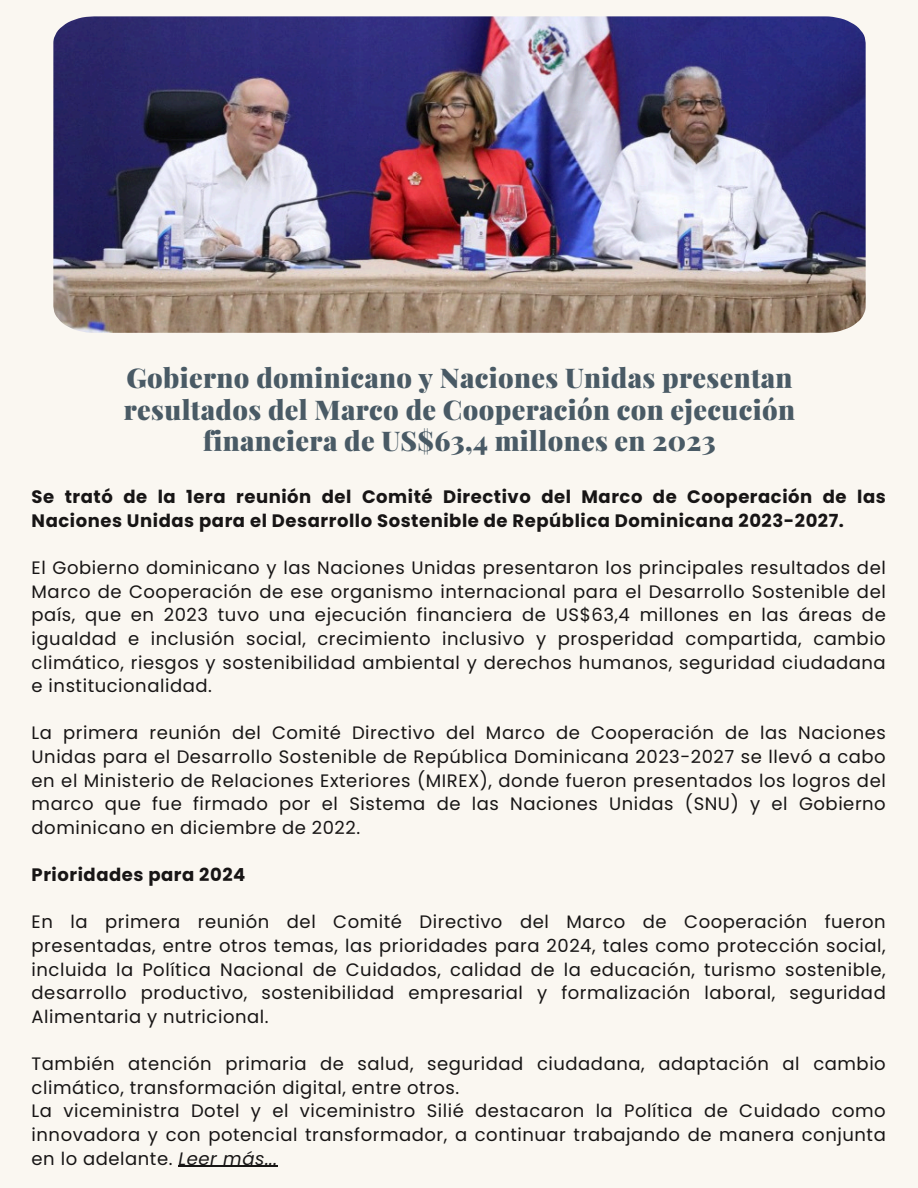
<style>
.page{position:relative;width:918px;height:1188px;background:#faf7f1}
.page>*{position:absolute;margin:0;border:0;box-sizing:border-box;transform-origin:0 0}
.t1{font:900 27.15px/31.5px "Playfair Display";letter-spacing:.015em;color:#495a65;text-align:center}
.t2{font:18px/23.7px "Poppins";letter-spacing:.03em;color:#171515;text-align:justify}
.t3{font:700 18px/23.7px "Poppins";letter-spacing:.03em;color:#171515}
.s1{font-style:italic}
</style>
<div class="page">
<img style="left:53px;top:16px;width:813px;height:317px">
<hr style="left:178px;top:1166px;width:100px;height:1px;background:#171515">
<p class="t1" style="left:124px;top:361px;width:673px">Gobierno dominicano y Naciones Unidas presentan resultados del Marco de Cooperación con ejecución financiera de US$63,4 millones en 2023</p>
<h1 class="t3" style="left:32px;top:485px;width:856px">Se trató de la 1era reunión del Comité Directivo del Marco de Cooperación de las<br>Naciones Unidas para el Desarrollo Sostenible de República Dominicana 2023-2027.</h1>
<h2 class="t2" style="left:32px;top:556px;width:856px">El Gobierno dominicano y las Naciones Unidas presentaron los principales resultados del Marco de Cooperación de ese organismo internacional para el Desarrollo Sostenible del país, que en 2023 tuvo una ejecución financiera de US$63,4 millones en las áreas de igualdad e inclusión social, crecimiento inclusivo y prosperidad compartida, cambio climático, riesgos y sostenibilidad ambiental y derechos humanos, seguridad ciudadana e institucionalidad.</h2>
<p class="t2" style="left:32px;top:721px;width:856px">La primera reunión del Comité Directivo del Marco de Cooperación de las Naciones Unidas para el Desarrollo Sostenible de República Dominicana 2023-2027 se llevó a cabo en el Ministerio de Relaciones Exteriores (MIREX), donde fueron presentados los logros del marco que fue firmado por el Sistema de las Naciones Unidas (SNU) y el Gobierno dominicano en diciembre de 2022.</p>
<p class="t3" style="left:32px;top:863px;width:215px">Prioridades para 2024</p>
<h2 class="t2" style="left:32px;top:910px;width:856px">En la primera reunión del Comité Directivo del Marco de Cooperación fueron presentadas, entre otros temas, las prioridades para 2024, tales como protección social, incluida la Política Nacional de Cuidados, calidad de la educación, turismo sostenible, desarrollo productivo, sostenibilidad empresarial y formalización laboral, seguridad Alimentaria y nutricional.</h2>
<p class="t2" style="left:32px;top:1052px;width:856px">También atención primaria de salud, seguridad ciudadana, adaptación al cambio climático, transformación digital, entre otros.</p>
<p class="t2" style="left:32px;top:1099px;width:856px">La viceministra Dotel y el viceministro Silié destacaron la Política de Cuidado como innovadora y con potencial transformador, a continuar trabajando de manera conjunta en lo adelante. <span class="s1">Leer más...</span></p>
</div>
